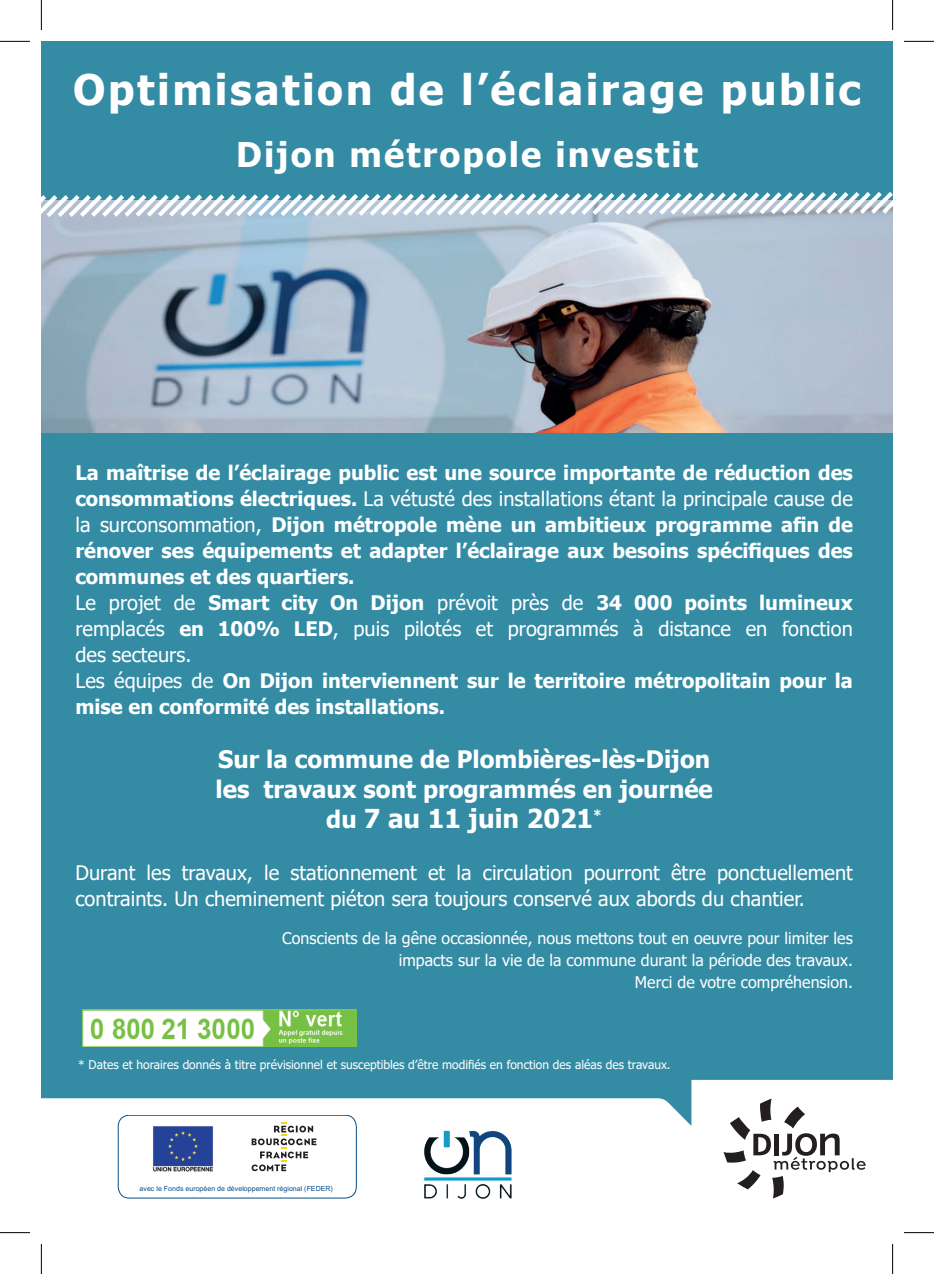
<style>
.page{position:relative;width:934px;height:1274px;background:#fff}
.page>*{position:absolute;margin:0;border:0;box-sizing:border-box;transform-origin:0 0}
.t1{font:700 42px "Tahoma";letter-spacing:.06em;color:#fff}
.t2{font:700 34px "Tahoma";letter-spacing:.06em;color:#fff}
.t3{font:700 26px "Tahoma";color:#fff}
.t4{font:700 24px/30px "Tahoma";color:#fff}
.t5{font:700 20px/26px "Tahoma";color:#fff}
.t6{font:20px/26px "Tahoma";color:#fff}
.t7{font:16px/22px "Tahoma";color:#fff;text-align:right}
.t8{font:12px "Tahoma";color:#fff}
.t9{font:7px "Arial";color:#064e8a}
.s1{font-weight:400}
.s2{font-size:24px}
</style>
<div class="page">
<div style="left:41px;top:41px;width:851px;height:1095px;background:#348ba4"></div>
<img style="left:41px;top:221px;width:851px;height:212px">
<svg style="left:41px;top:192px;width:851px;height:29px"></svg>
<img style="left:82px;top:1009px;width:274px;height:37px">
<svg style="left:126px;top:1079px;width:766px;height:120px"></svg>
<img style="left:411px;top:1198px;width:116px;height:1px">
<svg style="left:41px;top:1098px;width:851px;height:100px"></svg>
<hr style="left:0;top:41px;width:30px;height:1px;background:#000">
<hr style="left:903px;top:41px;width:30px;height:1px;background:#000">
<hr style="left:0;top:1232px;width:30px;height:1px;background:#000">
<hr style="left:903px;top:1232px;width:30px;height:1px;background:#000">
<hr style="left:41px;top:0;width:1px;height:30px;background:#000">
<hr style="left:41px;top:1243px;width:1px;height:30px;background:#000">
<hr style="left:891px;top:0;width:1px;height:30px;background:#000">
<hr style="left:891px;top:1243px;width:1px;height:30px;background:#000">
<h1 class="t1" style="left:73px;top:60px;width:788px">Optimisation de l’éclairage public</h1>
<h2 class="t2" style="left:236px;top:130px;width:463px">Dijon métropole investit</h2>
<p class="t5" style="left:75px;top:460px;width:778px">La maîtrise de l’éclairage public est une source importante de réduction des consommations électriques. <span class="s1">La vétusté des installations étant la principale cause de la surconsommation,</span> Dijon métropole mène un ambitieux programme afin de rénover ses équipements et adapter l’éclairage aux besoins spécifiques des communes et des quartiers.<br><span class="s1">Le projet de</span> Smart city On Dijon <span class="s1">prévoit près de</span> 34 000 points lumineux <span class="s1">remplacés</span> en 100% LED<span class="s1">, puis pilotés et programmés à distance en fonction des secteurs.<br>Les équipes de</span> On Dijon interviennent sur le territoire métropolitain pour la mise en conformité des installations.</p>
<p class="t4" style="left:215px;top:745px;width:498px">Sur la commune de Plombières-lès-Dijon les travaux sont programmés en journée</p>
<h3 class="t3" style="left:326px;top:800px;width:277px"><span class="s2">du</span> 7 au 11 juin 2021<sup>*</sup></h3>
<p class="t6" style="left:75px;top:860px;width:778px">Durant les travaux, le stationnement et la circulation pourront être ponctuellement contraints. Un cheminement piéton sera toujours conservé aux abords du chantier.</p>
<p class="t7" style="left:282px;top:928px;width:572px">Conscients de la gêne occasionnée, nous mettons tout en oeuvre pour limiter les impacts sur la vie de la commune durant la période des travaux.<br>Merci de votre compréhension.</p>
<p class="t8" style="left:78px;top:1056px;width:593px">* Dates et horaires donnés à titre prévisionnel et susceptibles d’être modifiés en fonction des aléas des travaux.</p>
<p class="t9" style="left:139px;top:1184px;width:195px">avec le Fonds européen de développement régional (FEDER)</p>
</div>
